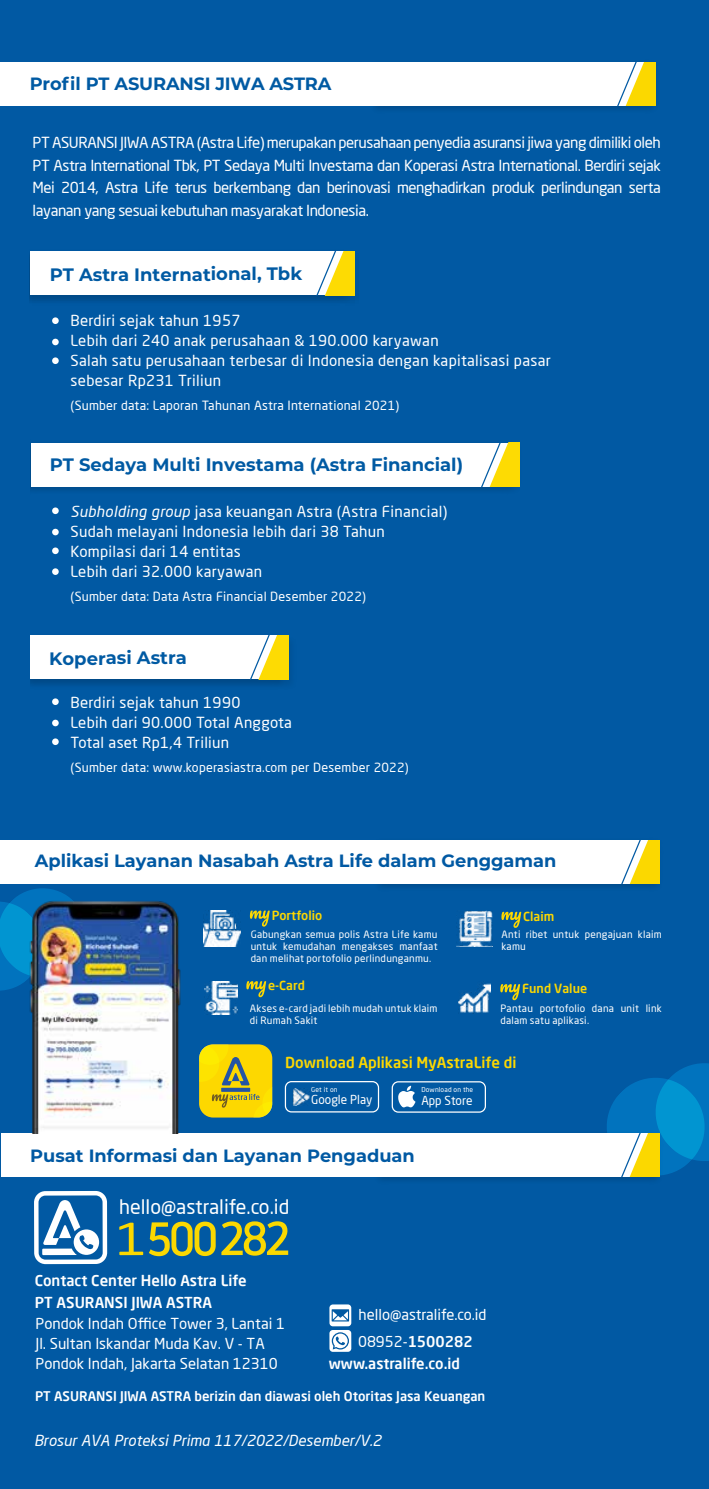
<style>
.page{position:relative;width:709px;height:1489px;background:#fff}
.page>*{position:absolute;margin:0;border:0;box-sizing:border-box;transform-origin:0 0}
.t1{font:19.75px "Neo Sans Pro";color:#fff}
.t2{font:700 18px "Montserrat";color:#005aa3}
.t3{font:700 17.75px "Montserrat";color:#0159a3}
.t4{font:700 17.75px "Montserrat";letter-spacing:-.01em;color:#005aa3}
.t5{font:15px/20px "Neo Sans Pro";letter-spacing:.02em;color:#fff}
.t6{font:italic 15px "Neo Sans Pro";color:#fff}
.t7{font:500 15px "Neo Sans Pro";color:#fdd800}
.t8{font:14.75px/19.8px "Neo Sans Pro";color:#fff}
.t9{font:500 14.75px "Neo Sans Pro";color:#fff}
.t10{font:500 13px "Neo Sans Pro";color:#fff}
.t11{font:12.5px "Neo Sans Pro";letter-spacing:.02em;color:#fff}
.t12{font:500 12.5px "Neo Sans Pro";color:#fdd800}
.t13{font:12.25px "Neo Sans Pro";color:#fff;scale:.96 1}
.t14{font:10px/12px "Neo Sans Pro";letter-spacing:.025em;color:#fff}
.t15{font:6.75px "Neo Sans Pro";letter-spacing:.02em;color:#fff}
.s1{font-style:italic}
.s2{font-weight:400}
</style>
<div class="page">
<div style="left:0;top:0;width:709px;height:1488px;background:#0159a3"></div>
<svg style="left:0;top:883px;width:91px;height:108px"></svg>
<svg style="left:501px;top:911px;width:20px;height:16px"></svg>
<svg style="left:500px;top:984px;width:20px;height:16px"></svg>
<img style="left:366px;top:62px;width:290px;height:47px">
<div style="left:0;top:62px;width:655px;height:43px;background:#fff"></div>
<svg style="left:617px;top:62px;width:38px;height:43px"></svg>
<div style="left:52px;top:317px;width:7px;height:7px;background:#fff;border-radius:50%"></div>
<div style="left:52px;top:338px;width:7px;height:7px;background:#fff;border-radius:50%"></div>
<div style="left:52px;top:357px;width:7px;height:7px;background:#fff;border-radius:50%"></div>
<div style="left:52px;top:507px;width:7px;height:7px;background:#fff;border-radius:50%"></div>
<div style="left:52px;top:528px;width:7px;height:7px;background:#fff;border-radius:50%"></div>
<div style="left:52px;top:547px;width:7px;height:7px;background:#fff;border-radius:50%"></div>
<div style="left:52px;top:568px;width:7px;height:7px;background:#fff;border-radius:50%"></div>
<div style="left:52px;top:698px;width:7px;height:7px;background:#fff;border-radius:50%"></div>
<div style="left:52px;top:719px;width:7px;height:7px;background:#fff;border-radius:50%"></div>
<div style="left:52px;top:738px;width:7px;height:7px;background:#fff;border-radius:50%"></div>
<svg style="left:34px;top:1191px;width:73px;height:72px"></svg>
<svg style="left:119px;top:1222px;width:24px;height:32px"></svg>
<svg style="left:149px;top:1221px;width:139px;height:35px"></svg>
<div style="left:329px;top:1329px;width:22px;height:22px;background:#fff;border-radius:3px"></div>
<svg style="left:332px;top:1332px;width:17px;height:17px"></svg>
<svg style="left:329px;top:1304px;width:22px;height:22px"></svg>
<svg style="left:331px;top:1309px;width:18px;height:12px"></svg>
<div style="left:285px;top:1080px;width:94px;height:32px;border:1px solid #fff;border-radius:6px"></div>
<div style="left:391px;top:1081px;width:95px;height:31px;border:1px solid #fff;border-radius:6px"></div>
<svg style="left:398px;top:1085px;width:17px;height:22px"></svg>
<img style="left:370px;top:840px;width:290px;height:47px">
<div style="left:0;top:840px;width:659px;height:43px;background:#fff"></div>
<svg style="left:621px;top:840px;width:38px;height:43px"></svg>
<img style="left:370px;top:1176px;width:232px;height:4px">
<div style="left:1px;top:1133px;width:658px;height:43px;background:#fff"></div>
<svg style="left:602px;top:1063px;width:107px;height:117px"></svg>
<svg style="left:250px;top:910px;width:20px;height:16px"></svg>
<svg style="left:246px;top:981px;width:20px;height:16px"></svg>
<svg style="left:199px;top:1044px;width:73px;height:73px;background:#ddc715"></svg>
<img style="left:25px;top:887px;width:156px;height:246px">
<img style="left:30px;top:251px;width:324px;height:50px">
<div style="left:30px;top:252px;width:324px;height:43px;background:#fff"></div>
<svg style="left:316px;top:252px;width:38px;height:43px"></svg>
<img style="left:287px;top:635px;width:3px;height:48px">
<div style="left:30px;top:635px;width:257px;height:50px;background:#004d8e"></div>
<div style="left:31px;top:635px;width:256px;height:44px;background:#fff"></div>
<svg style="left:250px;top:635px;width:38px;height:44px"></svg>
<img style="left:30px;top:442px;width:490px;height:49px">
<div style="left:31px;top:442px;width:486px;height:44px;background:#fff"></div>
<svg style="left:470px;top:442px;width:49px;height:44px"></svg>
<img style="left:292px;top:1088px;width:18px;height:17px">
<img style="left:204px;top:910px;width:36px;height:36px">
<img style="left:205px;top:981px;width:33px;height:33px">
<img style="left:456px;top:910px;width:36px;height:36px">
<img style="left:458px;top:983px;width:32px;height:30px">
<p class="t4" style="left:30px;top:71px;width:303px">Profil PT ASURANSI JIWA ASTRA</p>
<p class="t5" style="left:33px;top:131px;width:630px;line-height:22.5px;text-align:justify">PT ASURANSI JIWA ASTRA (Astra Life) merupakan perusahaan penyedia asuransi jiwa yang dimiliki oleh PT Astra International Tbk, PT Sedaya Multi Investama dan Koperasi Astra International. Berdiri sejak Mei 2014, Astra Life terus berkembang dan berinovasi menghadirkan produk perlindungan serta layanan yang sesuai kebutuhan masyarakat Indonesia.</p>
<p class="t2" style="left:50px;top:261px;width:254px">PT Astra International, Tbk</p>
<p class="t5" style="left:71px;top:310px;width:482px">Berdiri sejak tahun 1957<br>Lebih dari 240 anak perusahaan &amp; 190.000 karyawan<br>Salah satu perusahaan terbesar di Indonesia dengan kapitalisasi pasar sebesar Rp231 Triliun</p>
<p class="t11" style="left:71px;top:397px;width:330px">(Sumber data: Laporan Tahunan Astra International 2021)</p>
<p class="t2" style="left:50px;top:451px;width:415px">PT Sedaya Multi Investama (Astra Financial)</p>
<p class="t5" style="left:71px;top:501px;width:378px"><span class="s1">Subholding group</span> jasa keuangan Astra (Astra Financial)<br>Sudah melayani Indonesia lebih dari 38 Tahun Kompilasi dari 14 entitas<br>Lebih dari 32.000 karyawan</p>
<p class="t11" style="left:71px;top:588px;width:297px">(Sumber data: Data Astra Financial Desember 2022)</p>
<p class="t2" style="left:49px;top:645px;width:139px">Koperasi Astra</p>
<p class="t5" style="left:71px;top:692px;width:223px">Berdiri sejak tahun 1990<br>Lebih dari 90.000 Total Anggota<br>Total aset Rp1,4 Triliun</p>
<p class="t11" style="left:71px;top:759px;width:339px">(Sumber data: www.koperasiastra.com per Desember 2022)</p>
<p class="t3" style="left:35px;top:847px;width:523px">Aplikasi Layanan Nasabah Astra Life dalam Genggaman</p>
<p class="t12" style="left:272px;top:907px;width:52px">Portfolio</p>
<p class="t12" style="left:523px;top:908px;width:33px">Claim</p>
<p class="t14" style="left:251px;top:928px;width:188px;text-align:justify">Gabungkan semua polis Astra Life kamu untuk kemudahan mengakses manfaat dan melihat portofolio perlindunganmu.</p>
<p class="t14" style="left:501px;top:928px;width:162px">Anti ribet untuk pengajuan klaim kamu</p>
<p class="t12" style="left:268px;top:977px;width:38px">e-Card</p>
<p class="t14" style="left:250px;top:1002px;width:189px">Akses e-card jadi lebih mudah untuk klaim di Rumah Sakit</p>
<p class="t12" style="left:522px;top:980px;width:67px">Fund Value</p>
<p class="t14" style="left:500px;top:1002px;width:163px">Pantau portofolio dana unit link dalam satu aplikasi.</p>
<p class="t7" style="left:285px;top:1052px;width:233px">Download Aplikasi MyAstraLife di</p>
<p class="t13" style="left:311px;top:1092px;width:65px">Google Play</p>
<p class="t15" style="left:311px;top:1084px;width:28px">Get it on</p>
<p class="t15" style="left:421px;top:1085px;width:53px">Download on the</p>
<p class="t13" style="left:421px;top:1092px;width:55px">App Store</p>
<p class="t3" style="left:30px;top:1142px;width:386px">Pusat Informasi dan Layanan Pengaduan</p>
<h1 class="t1" style="left:119px;top:1194px;width:172px">hello@astralife.co.id</h1>
<p class="t9" style="left:35px;top:1270px;width:213px">Contact Center Hello Astra Life</p>
<p class="t8" style="left:36px;top:1313px;width:251px">Pondok Indah Office Tower 3, Lantai 1<br>Jl. Sultan Iskandar Muda Kav. V - TA<br>Pondok Indah, Jakarta Selatan 12310</p>
<p class="t9" style="left:35px;top:1292px;width:179px">PT ASURANSI JIWA ASTRA</p>
<p class="t8" style="left:358px;top:1304px;width:129px">hello@astralife.co.id</p>
<p class="t9" style="left:358px;top:1332px;width:116px"><span class="s2">08952-</span>1500282</p>
<p class="t9" style="left:329px;top:1353px;width:133px">www.astralife.co.id</p>
<p class="t10" style="left:35px;top:1388px;width:452px">PT ASURANSI JIWA ASTRA berizin dan diawasi oleh Otoritas Jasa Keuangan</p>
<p class="t6" style="left:34px;top:1430px;width:349px">Brosur AVA Proteksi Prima 117/2022/Desember/V.2</p>
</div>
